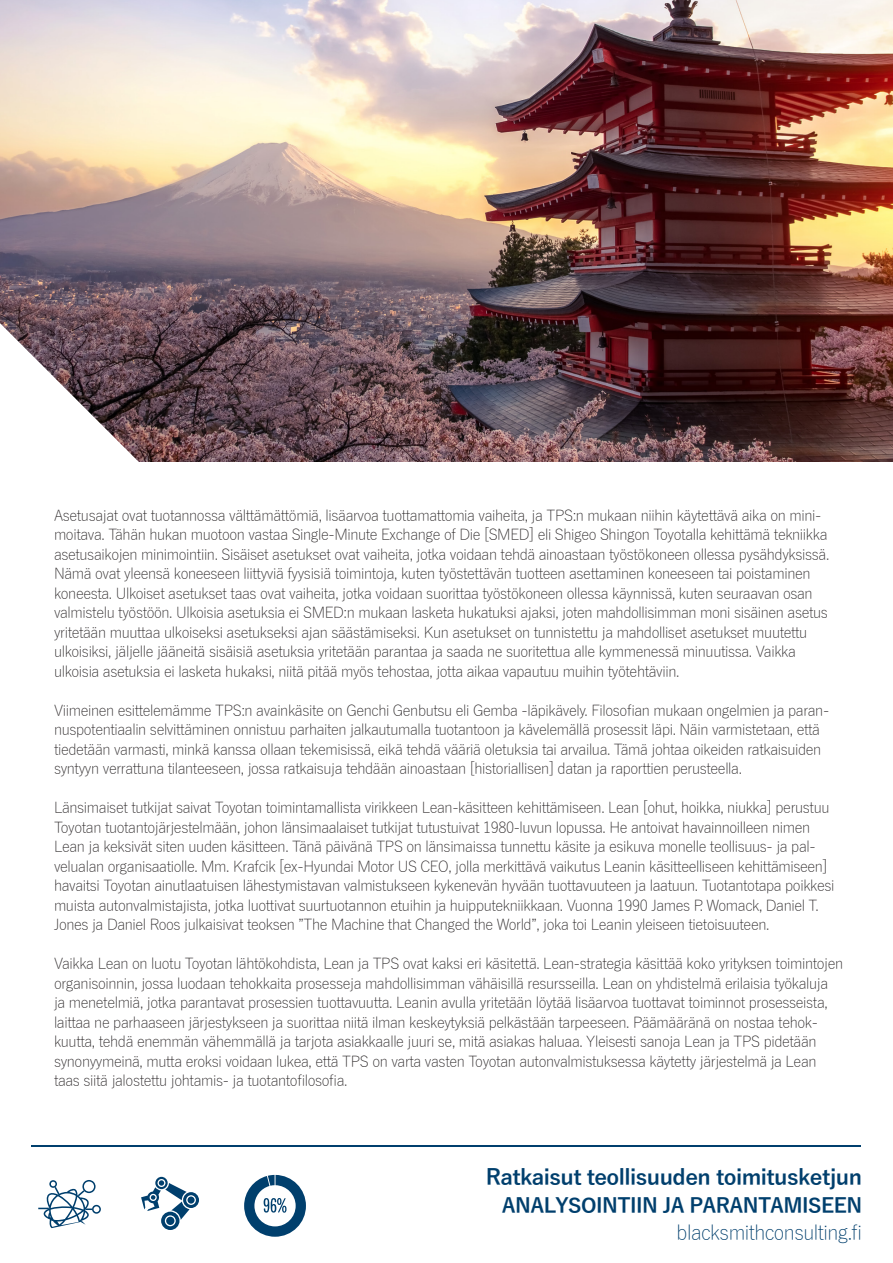
<style>
.page{position:relative;width:893px;height:1263px;background:#fff}
.page>*{position:absolute;margin:0;border:0;box-sizing:border-box;transform-origin:0 0}
.t1{font:700 21.6px "Yu Gothic";letter-spacing:-.025em;color:#003f6d}
.t2{font:700 20.25px/27px "Yu Gothic";letter-spacing:-.025em;color:#003f6d;text-align:right}
.t3{font:300 15px/19.5px "Yu Gothic";letter-spacing:-.025em;color:#231f20}
.s1{font-weight:300}
</style>
<div class="page">
<img style="left:0;top:0;width:893px;height:461px">
<svg style="left:0;top:323px;width:178px;height:139px"></svg>
<svg style="left:141px;top:1177px;width:58px;height:53px"></svg>
<svg style="left:244px;top:1175px;width:62px;height:62px"></svg>
<svg style="left:38px;top:1180px;width:63px;height:48px"></svg>
<hr style="left:32px;top:1145px;width:829px;height:2px;background:#003f6d">
<p class="t3" style="left:54px;top:503px;width:777px">Asetusajat ovat tuotannossa välttämättömiä, lisäarvoa tuottamattomia vaiheita, ja TPS:n mukaan niihin käytettävä aika on mini&shy;moitava. Tähän hukan muotoon vastaa Single-Minute Exchange of Die [SMED] eli Shigeo Shingon Toyotalla kehittämä tekniikka asetusaikojen minimointiin. Sisäiset asetukset ovat vaiheita, jotka voidaan tehdä ainoastaan työstökoneen ollessa pysähdyksissä.<br>Nämä ovat yleensä koneeseen liittyviä fyysisiä toimintoja, kuten työstettävän tuotteen asettaminen koneeseen tai poistaminen koneesta. Ulkoiset asetukset taas ovat vaiheita, jotka voidaan suorittaa työstökoneen ollessa käynnissä, kuten seuraavan osan valmistelu työstöön. Ulkoisia asetuksia ei SMED:n mukaan lasketa hukatuksi ajaksi, joten mahdollisimman moni sisäinen asetus yritetään muuttaa ulkoiseksi asetukseksi ajan säästämiseksi. Kun asetukset on tunnistettu ja mahdolliset asetukset muutettu ulkoisiksi, jäljelle jääneitä sisäisiä asetuksia yritetään parantaa ja saada ne suoritettua alle kymmenessä minuutissa. Vaikka ulkoisia asetuksia ei lasketa hukaksi, niitä pitää myös tehostaa, jotta aikaa vapautuu muihin työtehtäviin.</p>
<p class="t3" style="left:54px;top:698px;width:777px">Viimeinen esittelemämme TPS:n avainkäsite on Genchi Genbutsu eli Gemba -läpikävely. Filosofian mukaan ongelmien ja paran&shy;nuspotentiaalin selvittäminen onnistuu parhaiten jalkautumalla tuotantoon ja kävelemällä prosessit läpi. Näin varmistetaan, että tiedetään varmasti, minkä kanssa ollaan tekemisissä, eikä tehdä vääriä oletuksia tai arvailua. Tämä johtaa oikeiden ratkaisuiden syntyyn verrattuna tilanteeseen, jossa ratkaisuja tehdään ainoastaan [historiallisen] datan ja raporttien perusteella.</p>
<p class="t3" style="left:54px;top:796px;width:782px">Länsimaiset tutkijat saivat Toyotan toimintamallista virikkeen Lean-käsitteen kehittämiseen. Lean [ohut, hoikka, niukka] perustuu Toyotan tuotantojärjestelmään, johon länsimaalaiset tutkijat tutustuivat 1980-luvun lopussa. He antoivat havainnoilleen nimen Lean ja keksivät siten uuden käsitteen. Tänä päivänä TPS on länsimaissa tunnettu käsite ja esikuva monelle teollisuus- ja pal&shy;velualan organisaatiolle. Mm. Krafcik [ex-Hyundai Motor US CEO, jolla merkittävä vaikutus Leanin käsitteelliseen kehittämiseen] havaitsi Toyotan ainutlaatuisen lähestymistavan valmistukseen kykenevän hyvään tuottavuuteen ja laatuun. Tuotantotapa poikkesi muista autonvalmistajista, jotka luottivat suurtuotannon etuihin ja huipputekniikkaan. Vuonna 1990 James P. Womack, Daniel T.<br>Jones ja Daniel Roos julkaisivat teoksen ”The Machine that Changed the World”, joka toi Leanin yleiseen tietoisuuteen.</p>
<p class="t3" style="left:54px;top:952px;width:791px">Vaikka Lean on luotu Toyotan lähtökohdista, Lean ja TPS ovat kaksi eri käsitettä. Lean-strategia käsittää koko yrityksen toimintojen organisoinnin, jossa luodaan tehokkaita prosesseja mahdollisimman vähäisillä resursseilla. Lean on yhdistelmä erilaisia työkaluja ja menetelmiä, jotka parantavat prosessien tuottavuutta. Leanin avulla yritetään löytää lisäarvoa tuottavat toiminnot prosesseista, laittaa ne parhaaseen järjestykseen ja suorittaa niitä ilman keskeytyksiä pelkästään tarpeeseen. Päämääränä on nostaa tehok&shy;kuutta, tehdä enemmän vähemmällä ja tarjota asiakkaalle juuri se, mitä asiakas haluaa. Yleisesti sanoja Lean ja TPS pidetään synonyymeinä, mutta eroksi voidaan lukea, että TPS on varta vasten Toyotan autonvalmistuksessa käytetty järjestelmä ja Lean taas siitä jalostettu johtamis- ja tuotantofilosofia.</p>
<p class="t1" style="left:486px;top:1165px;width:378px">Ratkaisut teollisuuden toimitusketjun</p>
<p class="t2" style="left:502px;top:1192px;width:362px">ANALYSOINTIIN JA PARANTAMISEEN <span class="s1">blacksmithconsulting.fi</span></p>
</div>
